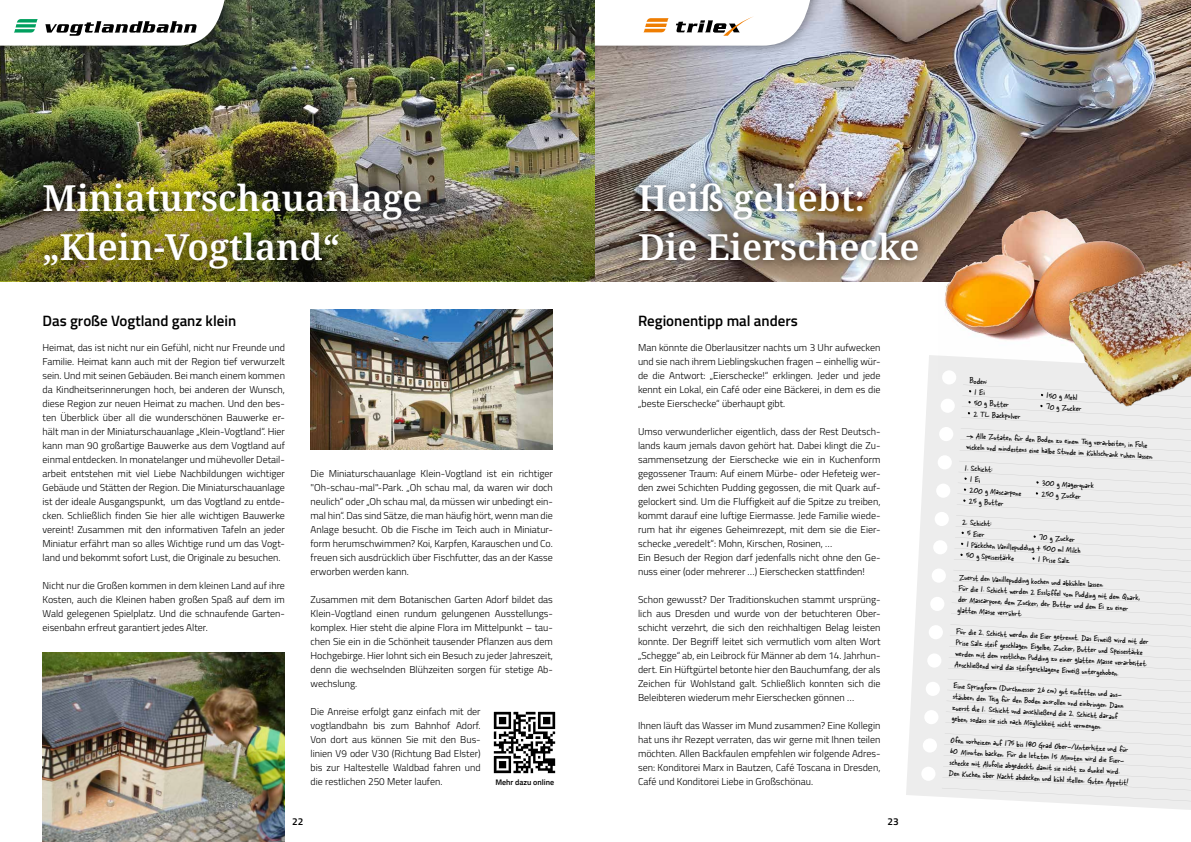
<style>
.page{position:relative;width:1191px;height:842px;background:#fff}
.page>*{position:absolute;margin:0;border:0;box-sizing:border-box;transform-origin:0 0}
.t1{font:600 36px/49px "Noto Serif";color:#fff}
.t2{font:600 15px "Titillium Web";color:#000}
.t3{font:300 10px/14px "Titillium Web";color:#000;text-align:justify}
.t4{font:600 10px "Titillium Web";color:#000}
.t5{font:9px/11px "Skippy Sharp";color:#000}
.t6{font:600 8px "Titillium Web";color:#000}
</style>
<div class="page">
<svg style="left:906px;top:355px;width:285px;height:455px;fill:#ededed"></svg>
<div style="left:942px;top:370px;width:14px;height:15px;background:#fff;border-radius:50%"></div>
<div style="left:936px;top:483px;width:14px;height:15px;background:#fff;border-radius:50%"></div>
<div style="left:930px;top:597px;width:14px;height:14px;background:#fff;border-radius:50%"></div>
<div style="left:925px;top:681px;width:15px;height:15px;background:#fff;border-radius:50%"></div>
<div style="left:939px;top:427px;width:14px;height:14px;background:#fff;border-radius:50%"></div>
<div style="left:933px;top:540px;width:14px;height:15px;background:#fff;border-radius:50%"></div>
<div style="left:927px;top:653px;width:14px;height:15px;background:#fff;border-radius:50%"></div>
<div style="left:921px;top:766px;width:14px;height:15px;background:#fff;border-radius:50%"></div>
<div style="left:940px;top:398px;width:15px;height:15px;background:#fff;border-radius:50%"></div>
<div style="left:934px;top:512px;width:15px;height:14px;background:#fff;border-radius:50%"></div>
<div style="left:928px;top:625px;width:15px;height:14px;background:#fff;border-radius:50%"></div>
<div style="left:922px;top:738px;width:15px;height:15px;background:#fff;border-radius:50%"></div>
<div style="left:937px;top:455px;width:15px;height:15px;background:#fff;border-radius:50%"></div>
<div style="left:931px;top:568px;width:15px;height:15px;background:#fff;border-radius:50%"></div>
<div style="left:924px;top:710px;width:14px;height:14px;background:#fff;border-radius:50%"></div>
<svg style="left:942px;top:385px;width:249px;height:416px;background:#ebebeb"></svg>
<img style="left:0;top:0;width:595px;height:155px">
<img style="left:0;top:155px;width:595px;height:126px">
<img style="left:595px;top:0;width:596px;height:281px">
<div style="left:595px;top:0;width:239px;height:56px;background:#000;opacity:.3"></div>
<div style="left:0;top:0;width:249px;height:56px;background:#000;opacity:.3"></div>
<svg style="left:0;top:0;width:249px;height:46px"></svg>
<svg style="left:595px;top:0;width:239px;height:46px"></svg>
<img style="left:938px;top:169px;width:253px;height:210px">
<img style="left:1046px;top:183px;width:145px;height:236px">
<div style="left:35px;top:174px;width:395px;height:104px;background:#000;opacity:.49"></div>
<div style="left:630px;top:174px;width:297px;height:95px;background:#000;opacity:.69"></div>
<img style="left:310px;top:309px;width:243px;height:140px">
<img style="left:43px;top:652px;width:242px;height:190px">
<img style="left:493px;top:711px;width:63px;height:63px">
<h1 class="t1" style="left:43px;top:174px;width:381px">Miniaturschauanlage „Klein-Vogtland“</h1>
<h1 class="t1" style="left:638px;top:174px;width:283px">Heiß geliebt:<br>Die Eierschecke</h1>
<h2 class="t2" style="left:43px;top:310px;width:195px">Das große Vogtland ganz klein</h2>
<p class="t3" style="left:43px;top:340px;width:244px">Heimat, das ist nicht nur ein Gefühl, nicht nur Freunde und Familie. Heimat kann auch mit der Region tief verwurzelt sein. Und mit seinen Gebäuden. Bei manch einem kommen da Kindheitserinnerungen hoch, bei anderen der Wunsch, diese Region zur neuen Heimat zu machen. Und den bes&shy;ten Überblick über all die wunderschönen Bauwerke er&shy;hält man in der Miniaturschauanlage „Klein-Vogtland“. Hier kann man 90 großartige Bauwerke aus dem Vogtland auf einmal entdecken. In monatelanger und mühevoller Detail&shy;arbeit entstehen mit viel Liebe Nachbildungen wichtiger Gebäude und Stätten der Region. Die Miniaturschauanlage ist der ideale Ausgangspunkt, um das Vogtland zu entde&shy;cken. Schließlich finden Sie hier alle wichtigen Bauwerke vereint! Zusammen mit den informativen Tafeln an jeder Miniatur erfährt man so alles Wichtige rund um das Vogt&shy;land und bekommt sofort Lust, die Originale zu besuchen.</p>
<p class="t3" style="left:43px;top:578px;width:244px">Nicht nur die Großen kommen in dem kleinen Land auf ihre Kosten, auch die Kleinen haben großen Spaß auf dem im Wald gelegenen Spielplatz. Und die schnaufende Garten&shy;eisenbahn erfreut garantiert jedes Alter.</p>
<p class="t3" style="left:310px;top:466px;width:244px">Die Miniaturschauanlage Klein-Vogtland ist ein richtiger "Oh-schau-mal"-Park. „Oh schau mal, da waren wir doch neulich“ oder „Oh schau mal, da müssen wir unbedingt ein&shy;mal hin“. Das sind Sätze, die man häufig hört, wenn man die Anlage besucht. Ob die Fische im Teich auch in Miniatur&shy;form herumschwimmen? Koi, Karpfen, Karauschen und Co. freuen sich ausdrücklich über Fischfutter, das an der Kasse erworben werden kann.</p>
<p class="t3" style="left:310px;top:592px;width:244px">Zusammen mit dem Botanischen Garten Adorf bildet das Klein-Vogtland einen rundum gelungenen Ausstellungs&shy;komplex. Hier steht die alpine Flora im Mittelpunkt – tau&shy;chen Sie ein in die Schönheit tausender Pflanzen aus dem Hochgebirge. Hier lohnt sich ein Besuch zu jeder Jahreszeit, denn die wechselnden Blühzeiten sorgen für stetige Ab&shy;wechslung.</p>
<p class="t3" style="left:310px;top:704px;width:172px">Die Anreise erfolgt ganz einfach mit der vogtlandbahn bis zum Bahnhof Adorf.<br>Von dort aus können Sie mit den Bus&shy;linien V9 oder V30 (Richtung Bad Elster) bis zur Haltestelle Waldbad fahren und die restlichen 250 Meter laufen.</p>
<p class="t6" style="left:495px;top:776px;width:60px">Mehr dazu online</p>
<h2 class="t2" style="left:638px;top:310px;width:161px">Regionentipp mal anders</h2>
<p class="t3" style="left:638px;top:340px;width:244px">Man könnte die Oberlausitzer nachts um 3 Uhr aufwecken und sie nach ihrem Lieblingskuchen fragen – einhellig wür&shy;de die Antwort: „Eierschecke!“ erklingen. Jeder und jede kennt ein Lokal, ein Café oder eine Bäckerei, in dem es die „beste Eierschecke“ überhaupt gibt.</p>
<p class="t3" style="left:638px;top:424px;width:244px;text-align:left">Umso verwunderlicher eigentlich, dass der Rest Deutsch&shy;lands kaum jemals davon gehört hat. Dabei klingt die Zu&shy;sammensetzung der Eierschecke wie ein in Kuchenform gegossener Traum: Auf einem Mürbe- oder Hefeteig wer&shy;den zwei Schichten Pudding gegossen, die mit Quark auf&shy;gelockert sind. Um die Fluffigkeit auf die Spitze zu treiben, kommt darauf eine luftige Eiermasse. Jede Familie wiede&shy;rum hat ihr eigenes Geheimrezept, mit dem sie die Eier&shy;schecke „veredelt“: Mohn, Kirschen, Rosinen, …<br>Ein Besuch der Region darf jedenfalls nicht ohne den Ge&shy;nuss einer (oder mehrerer …) Eierschecken stattfinden!</p>
<p class="t3" style="left:638px;top:592px;width:244px">Schon gewusst? Der Traditionskuchen stammt ursprüng&shy;lich aus Dresden und wurde von der betuchteren Ober&shy;schicht verzehrt, die sich den reichhaltigen Belag leisten konnte. Der Begriff leitet sich vermutlich vom alten Wort „Schegge“ ab, ein Leibrock für Männer ab dem 14. Jahrhun&shy;dert. Ein Hüftgürtel betonte hier den Bauchumfang, der als Zeichen für Wohlstand galt. Schließlich konnten sich die Beleibteren wiederum mehr Eierschecken gönnen …</p>
<p class="t3" style="left:638px;top:718px;width:244px">Ihnen läuft das Wasser im Mund zusammen? Eine Kollegin hat uns ihr Rezept verraten, das wir gerne mit Ihnen teilen möchten. Allen Backfaulen empfehlen wir folgende Adres&shy;sen: Konditorei Marx in Bautzen, Café Toscana in Dresden, Café und Konditorei Liebe in Großschönau.</p>
<p class="t4" style="left:292px;top:814px;width:13px">22</p>
<p class="t4" style="left:887px;top:814px;width:13px">23</p>
<p class="t5" style="left:970px;top:375px;width:19px;text-align:center;rotate:3deg">Boden:<br>1 Ei</p>
<p class="t5" style="left:1047px;top:390px;width:32px;rotate:3deg">150 g Mehl</p>
<p class="t5" style="left:974px;top:397px;width:36px;rotate:3deg">50 g Butter</p>
<p class="t5" style="left:1046px;top:401px;width:37px;rotate:3deg">70 g Zucker</p>
<p class="t5" style="left:974px;top:408px;width:48px;rotate:3deg">2 TL Backpulver</p>
<p class="t5" style="left:967px;top:430px;width:189px;rotate:3deg">—&gt; Alle Zutaten für den Boden zu einem Teig verarbeiten, in Folie wickeln und mindestens eine halbe Stunde im Kühlschrank ruhen lassen.</p>
<p class="t5" style="left:971px;top:463px;width:23px;text-indent:-6px;rotate:3deg">1. Schicht:<br>1 Ei</p>
<p class="t5" style="left:1042px;top:477px;width:53px;rotate:3deg">300 g Magerquark</p>
<p class="t5" style="left:970px;top:485px;width:53px;rotate:3deg">200 g Mascarpone</p>
<p class="t5" style="left:1042px;top:488px;width:41px;rotate:3deg">250 g Zucker</p>
<p class="t5" style="left:969px;top:496px;width:36px;rotate:3deg">25 g Butter</p>
<p class="t5" style="left:962px;top:517px;width:31px;text-align:center;rotate:3deg">2. Schicht:<br>5 Eier</p>
<p class="t5" style="left:967px;top:528px;width:115px;text-indent:72px;rotate:3deg">70 g Zucker<br>1 Päckchen Vanillepudding + 500 ml Milch<br>50 g Speisestärke</p>
<p class="t5" style="left:1038px;top:554px;width:33px;rotate:3deg">1 Prise Salz</p>
<p class="t5" style="left:959px;top:571px;width:183px;rotate:3deg">Zuerst den Vanillepudding kochen und abkühlen lassen.<br>Für die 1. Schicht werden 2 Esslöffel vom Pudding mit dem Quark, der Mascarpone, dem Zucker, der Butter und dem Ei zu einer glatten Masse verrührt.</p>
<p class="t5" style="left:956px;top:626px;width:194px;rotate:3deg">Für die 2. Schicht werden die Eier getrennt. Das Eiweiß wird mit der Prise Salz steif geschlagen. Eigelbe, Zucker, Butter und Speisestärke werden mit dem restlichen Pudding zu einer glatten Masse verarbeitet.<br>Anschließend wird das steifgeschlagene Eiweiß untergehoben.</p>
<p class="t5" style="left:954px;top:680px;width:172px;rotate:3deg">Eine Springform (Durchmesser 26 cm) gut einfetten und aus&shy;stäuben, den Teig für den Boden ausrollen und einbringen. Dann zuerst die 1. Schicht und anschließend die 2. Schicht darauf geben, sodass sie sich nach Möglichkeit nicht vermengen.</p>
<p class="t5" style="left:951px;top:735px;width:181px;rotate:3deg">Ofen vorheizen auf 175 bis 180 Grad Ober-/Unterhitze und für 60 Minuten backen. Für die letzten 15 Minuten wird die Eier&shy;schecke mit Alufolie abgedeckt, damit sie nicht zu dunkel wird.<br>Den Kuchen über Nacht abdecken und kühl stellen. Guten Appetit!</p>
</div>
